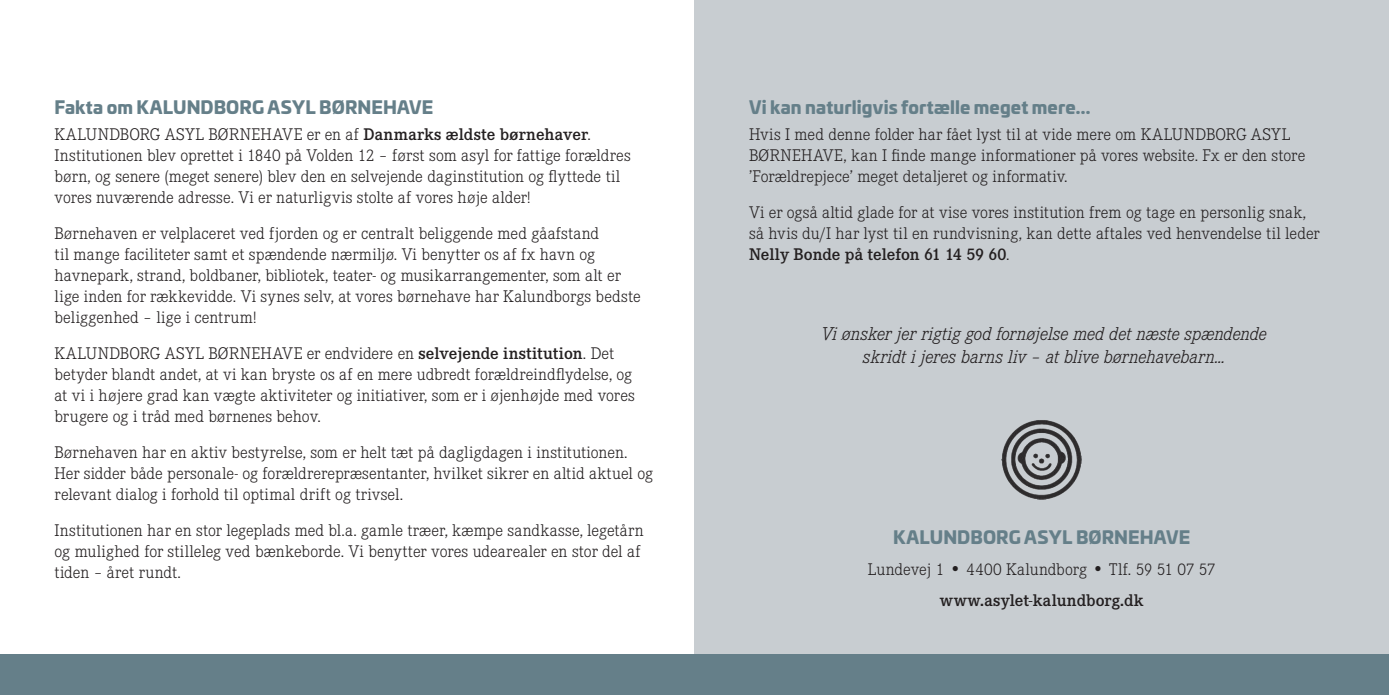
<style>
.page{position:relative;width:1389px;height:695px;background:#fff}
.page>*{position:absolute;margin:0;border:0;box-sizing:border-box;transform-origin:0 0}
.Brød{font:italic 300 19.25px/23.1px "Corporate E";letter-spacing:-.01em;color:#231f20;text-align:center}
.Brød-2{font:300 17.5px/21px "Corporate E";color:#231f20}
.Brød_-_headline{font:900 17.5px "Univia Pro";letter-spacing:.01em;color:#657f89}
.Brød-3{font:600 17.5px "Corporate E";letter-spacing:.015em;color:#231f20}
.s1{font-weight:600}
.s2{font-family:"Menlo";font-weight:400}
</style>
<div class="page">
<div style="left:0;top:654px;width:694px;height:40px;background:#657f89"></div>
<div style="left:694px;top:0;width:695px;height:654px;background:#c8cdd1"></div>
<img style="left:1002px;top:420px;width:80px;height:80px">
<div style="left:694px;top:654px;width:695px;height:40px;background:#657f89"></div>
<p class="Brød_-_headline" style="left:749px;top:93px;width:343px">Vi kan naturligvis fortælle meget mere...</p>
<p class="Brød-2" style="left:749px;top:123px;width:558px">Hvis I med denne folder har fået lyst til at vide mere om KALUNDBORG ASYL<br>BØRNEHAVE, kan I finde mange informationer på vores website. Fx er den store ’Forældrepjece’ meget detaljeret og informativ.</p>
<p class="Brød-2" style="left:749px;top:201px;width:572px">Vi er også altid glade for at vise vores institution frem og tage en personlig snak, så hvis du/I har lyst til en rundvisning, kan dette aftales ved henvendelse til leder<br><span class="s1">Nelly Bonde på telefon 61 14 59 60</span>.</p>
<p class="Brød_-_headline" style="left:55px;top:93px;width:380px">Fakta om KALUNDBORG ASYL BØRNEHAVE</p>
<p class="Brød-2" style="left:55px;top:123px;width:578px">KALUNDBORG ASYL BØRNEHAVE er en af <span class="s1">Danmarks ældste børnehaver</span>.<br>Institutionen blev oprettet i 1840 på Volden 12 – først som asyl for fattige forældres børn, og senere (meget senere) blev den en selvejende daginstitution og flyttede til vores nuværende adresse. Vi er naturligvis stolte af vores høje alder!</p>
<p class="Brød-2" style="left:55px;top:222px;width:588px">Børnehaven er velplaceret ved fjorden og er centralt beliggende med gåafstand<br>til mange faciliteter samt et spændende nærmiljø. Vi benytter os af fx havn og havnepark, strand, boldbaner, bibliotek, teater- og musikarrangementer, som alt er lige inden for rækkevidde. Vi synes selv, at vores børnehave har Kalundborgs bedste beliggenhed – lige i centrum!</p>
<p class="Brød-2" style="left:55px;top:342px;width:582px">KALUNDBORG ASYL BØRNEHAVE er endvidere en <span class="s1">selvejende institution</span>. Det betyder blandt andet, at vi kan bryste os af en mere udbredt forældreindflydelse, og at vi i højere grad kan vægte aktiviteter og initiativer, som er i øjenhøjde med vores brugere og i tråd med børnenes behov.</p>
<p class="Brød-2" style="left:55px;top:441px;width:600px">Børnehaven har en aktiv bestyrelse, som er helt tæt på dagligdagen i institutionen.<br>Her sidder både personale- og forældrerepræsentanter, hvilket sikrer en altid aktuel og relevant dialog i forhold til optimal drift og trivsel.</p>
<p class="Brød-2" style="left:55px;top:519px;width:591px">Institutionen har en stor legeplads med bl.a. gamle træer, kæmpe sandkasse, legetårn og mulighed for stilleleg ved bænkeborde. Vi benytter vores udearealer en stor del af tiden – året rundt.</p>
<p class="Brød_-_headline" style="left:893px;top:523px;width:299px">KALUNDBORG ASYL BØRNEHAVE</p>
<p class="Brød" style="left:821px;top:321px;width:447px">Vi ønsker jer rigtig god fornøjelse med det næste spændende skridt i jeres barns liv – at blive børnehavebarn...</p>
<p class="Brød-2" style="left:868px;top:558px;width:349px">Lundevej 1 <span class="s2">•</span> 4400 Kalundborg <span class="s2">•</span> Tlf. 59 51 07 57</p>
<p class="Brød-3" style="left:940px;top:589px;width:205px">www.asylet-kalundborg.dk</p>
</div>
